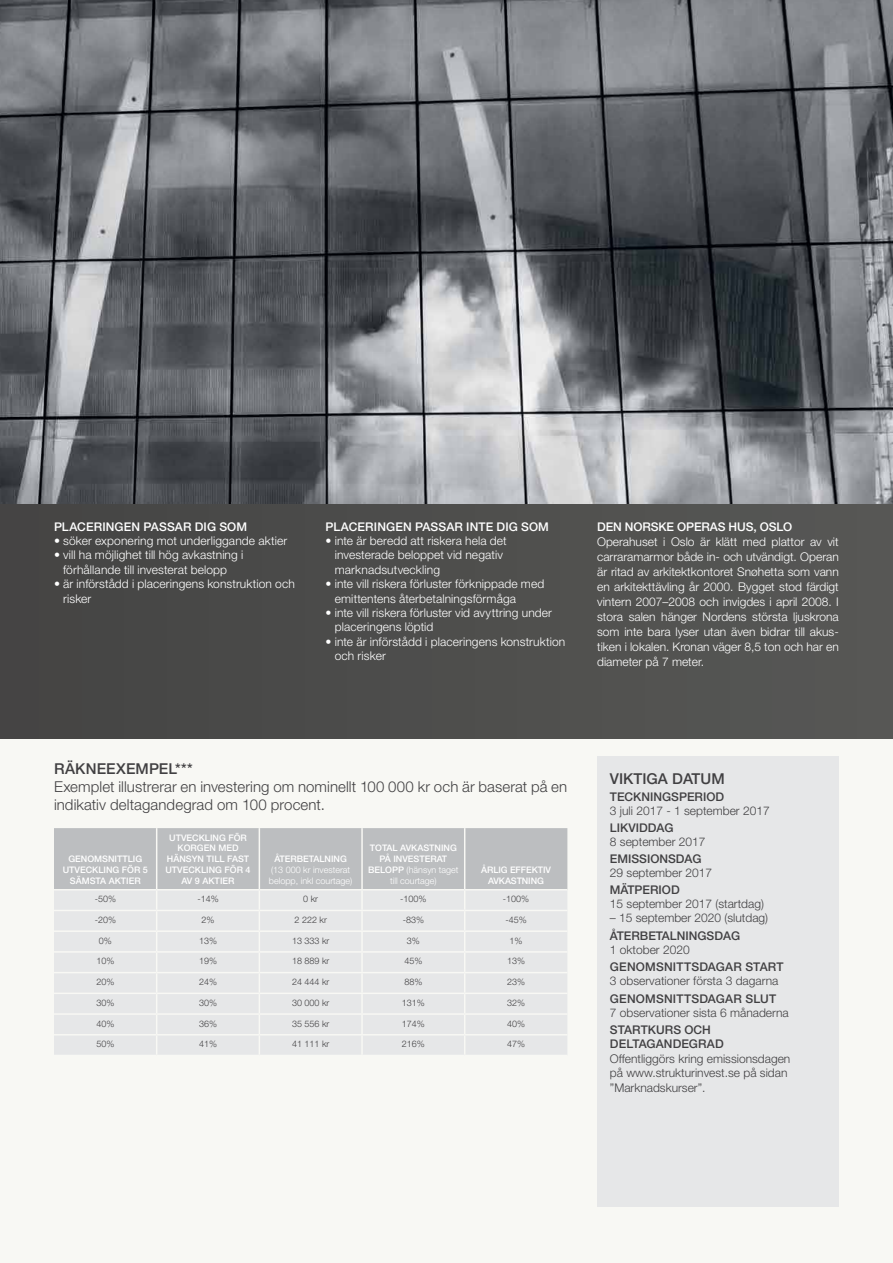
<style>
.page{position:relative;width:893px;height:1263px;background:#fff}
.page>*{position:absolute;margin:0;border:0;box-sizing:border-box;transform-origin:0 0}
.t1{font:300 15px/18px "Helvetica Neue LT Std";letter-spacing:.005em;color:#414042}
.t2{font:500 15px "Helvetica Neue LT Std";color:#414042}
.t3{font:300 12px/15px "Helvetica Neue LT Std";letter-spacing:.01em;color:#fff}
.t4{font:300 12px/14.4px "Helvetica Neue LT Std";color:#414042}
.t5{font:500 12px/14.2px "Helvetica Neue LT Std";color:#414042}
.t6{font:500 12px "Helvetica Neue LT Std";letter-spacing:.01em;color:#fff}
.t7{font:500 12px "Helvetica Neue LT Std";letter-spacing:.02em;color:#414042}
.t8{font:500 12px "Helvetica Neue LT Std";letter-spacing:-.01em;color:#fff}
.t9{font:500 9px/10.8px "Helvetica Neue LT Std";color:#fff;text-align:center}
.t10{font:300 9px "Helvetica Neue LT Std";color:#414042}
.t11{font:300 9px/10.8px "Helvetica Neue LT Std";color:#fff}
.s1{font-weight:300}
</style>
<div class="page">
<img style="left:0;top:0;width:893px;height:504px">
<div style="left:0;top:730px;width:893px;height:533px;background:#f8f8f4"></div>
<div style="left:0;top:504px;width:893px;height:234px;background:#4e4e4c"></div>
<div style="left:597px;top:756px;width:242px;height:450px;background:#e6e7e8"></div>
<svg style="left:54px;top:828px;width:513px;height:227px;background:#dcddde"></svg>
<p class="t6" style="left:54px;top:519px;width:195px">PLACERINGEN PASSAR DIG SOM</p>
<p class="t3" style="left:54px;top:533px;width:235px">• söker exponering mot underliggande aktier</p>
<p class="t3" style="left:54px;top:548px;width:191px;line-height:14.4px;text-align:center">• vill ha möjlighet till hög avkastning i förhållande till investerat belopp</p>
<p class="t3" style="left:63px;top:576px;width:233px;line-height:14.4px;text-indent:-9px">• är införstådd i placeringens konstruktion och risker</p>
<p class="t6" style="left:326px;top:519px;width:225px">PLACERINGEN PASSAR INTE DIG SOM</p>
<p class="t3" style="left:335px;top:533px;width:173px;line-height:14.4px;text-indent:-9px">• inte är beredd att riskera hela det investerade beloppet vid negativ marknadsutveckling</p>
<p class="t3" style="left:335px;top:576px;width:211px;line-height:14.4px;text-indent:-9px">• inte vill riskera förluster förknippade med emittentens återbetalningsförmåga</p>
<p class="t3" style="left:335px;top:605px;width:219px;line-height:14.4px;text-indent:-9px">• inte vill riskera förluster vid avyttring under placeringens löptid</p>
<p class="t3" style="left:335px;top:634px;width:232px;line-height:14.4px;text-indent:-9px">• inte är införstådd i placeringens konstruktion och risker</p>
<p class="t8" style="left:597px;top:519px;width:197px">DEN NORSKE OPERAS HUS, OSLO</p>
<p class="t3" style="left:597px;top:534px;width:243px;text-align:justify">Operahuset i Oslo är klätt med plattor av vit carraramarmor både in- och utvändigt. Operan är ritad av arkitektkontoret Snøhetta som vann en arkitekttävling år 2000. Bygget stod färdigt vintern 2007–2008 och invigdes i april 2008. I stora salen hänger Nordens största ljuskrona som inte bara lyser utan även bidrar till akus&shy;tiken i lokalen. Kronan väger 8,5 ton och har en diameter på 7 meter.</p>
<p class="t2" style="left:54px;top:760px;width:140px">RÄKNEEXEMPEL***</p>
<p class="t1" style="left:54px;top:777px;width:515px">Exemplet illustrerar en investering om nominellt 100 000 kr och är baserat på en indikativ deltagandegrad om 100 procent.</p>
<p class="t9" style="left:63px;top:853px;width:87px">GENOMSNITTLIG<br>UTVECKLING FÖR 5<br>SÄMSTA AKTIER</p>
<p class="t9" style="left:165px;top:832px;width:87px">UTVECKLING FÖR<br>KORGEN MED<br>HÄNSYN TILL FAST<br>UTVECKLING FÖR 4<br>AV 9 AKTIER</p>
<p class="t9" style="left:274px;top:853px;width:74px">ÅTERBETALNING</p>
<p class="t11" style="left:269px;top:864px;width:85px">(13 000 kr investerat belopp, inkl courtage)</p>
<p class="t9" style="left:368px;top:843px;width:92px">TOTAL AVKASTNING<br>PÅ INVESTERAT<br>BELOPP <span class="s1">(hänsyn taget till courtage)</span></p>
<p class="t9" style="left:481px;top:864px;width:71px">ÅRLIG EFFEKTIV<br>AVKASTNING</p>
<p class="t10" style="left:95px;top:893px;width:23px">-50%</p>
<p class="t10" style="left:197px;top:893px;width:23px">-14%</p>
<p class="t10" style="left:303px;top:893px;width:16px">0 kr</p>
<p class="t10" style="left:400px;top:893px;width:28px">-100%</p>
<p class="t10" style="left:503px;top:893px;width:28px">-100%</p>
<p class="t10" style="left:95px;top:914px;width:23px">-20%</p>
<p class="t10" style="left:202px;top:914px;width:15px">2%</p>
<p class="t10" style="left:295px;top:914px;width:34px">2 222 kr</p>
<p class="t10" style="left:403px;top:914px;width:23px">-83%</p>
<p class="t10" style="left:505px;top:914px;width:23px">-45%</p>
<p class="t10" style="left:99px;top:935px;width:15px">0%</p>
<p class="t10" style="left:199px;top:935px;width:20px">13%</p>
<p class="t10" style="left:292px;top:935px;width:39px">13 333 kr</p>
<p class="t10" style="left:407px;top:935px;width:15px">3%</p>
<p class="t10" style="left:510px;top:935px;width:15px">1%</p>
<p class="t10" style="left:96px;top:956px;width:20px">10%</p>
<p class="t10" style="left:199px;top:956px;width:20px">19%</p>
<p class="t10" style="left:292px;top:956px;width:39px">18 889 kr</p>
<p class="t10" style="left:404px;top:956px;width:20px">45%</p>
<p class="t10" style="left:507px;top:956px;width:20px">13%</p>
<p class="t10" style="left:96px;top:976px;width:20px">20%</p>
<p class="t10" style="left:199px;top:976px;width:20px">24%</p>
<p class="t10" style="left:292px;top:976px;width:39px">24 444 kr</p>
<p class="t10" style="left:404px;top:976px;width:20px">88%</p>
<p class="t10" style="left:507px;top:976px;width:20px">23%</p>
<p class="t10" style="left:96px;top:997px;width:20px">30%</p>
<p class="t10" style="left:199px;top:997px;width:20px">30%</p>
<p class="t10" style="left:292px;top:997px;width:39px">30 000 kr</p>
<p class="t10" style="left:402px;top:997px;width:25px">131%</p>
<p class="t10" style="left:507px;top:997px;width:20px">32%</p>
<p class="t10" style="left:96px;top:1018px;width:20px">40%</p>
<p class="t10" style="left:199px;top:1018px;width:20px">36%</p>
<p class="t10" style="left:292px;top:1018px;width:39px">35 556 kr</p>
<p class="t10" style="left:402px;top:1018px;width:25px">174%</p>
<p class="t10" style="left:507px;top:1018px;width:20px">40%</p>
<p class="t10" style="left:96px;top:1038px;width:20px">50%</p>
<p class="t10" style="left:199px;top:1038px;width:20px">41%</p>
<p class="t10" style="left:292px;top:1038px;width:39px">41 111 kr</p>
<p class="t10" style="left:402px;top:1038px;width:25px">216%</p>
<p class="t10" style="left:507px;top:1038px;width:20px">47%</p>
<p class="t2" style="left:610px;top:769px;width:116px">VIKTIGA DATUM</p>
<p class="t5" style="left:610px;top:790px;width:116px">TECKNINGSPERIOD</p>
<p class="t4" style="left:610px;top:803px;width:161px">3 juli 2017 - 1 september 2017</p>
<p class="t5" style="left:610px;top:821px;width:65px">LIKVIDDAG</p>
<p class="t4" style="left:610px;top:834px;width:97px">8 september 2017</p>
<p class="t5" style="left:610px;top:851px;width:93px">EMISSIONSDAG</p>
<p class="t4" style="left:610px;top:865px;width:104px">29 september 2017</p>
<p class="t5" style="left:610px;top:883px;width:71px">MÄTPERIOD</p>
<p class="t4" style="left:610px;top:896px;width:156px">15 september 2017 (startdag)</p>
<p class="t4" style="left:610px;top:911px;width:160px">– 15 september 2020 (slutdag)</p>
<p class="t5" style="left:610px;top:928px;width:132px">ÅTERBETALNINGSDAG</p>
<p class="t4" style="left:610px;top:942px;width:81px">1 oktober 2020</p>
<p class="t7" style="left:610px;top:959px;width:175px">GENOMSNITTSDAGAR START</p>
<p class="t4" style="left:610px;top:973px;width:170px">3 observationer första 3 dagarna</p>
<p class="t7" style="left:610px;top:991px;width:168px">GENOMSNITTSDAGAR SLUT</p>
<p class="t4" style="left:610px;top:1005px;width:180px">7 observationer sista 6 månaderna</p>
<p class="t5" style="left:610px;top:1023px;width:115px">STARTKURS OCH<br>DELTAGANDEGRAD</p>
<p class="t4" style="left:610px;top:1051px;width:182px">Offentliggörs kring emissionsdagen på www.strukturinvest.se på sidan ”Marknadskurser”.</p>
</div>
